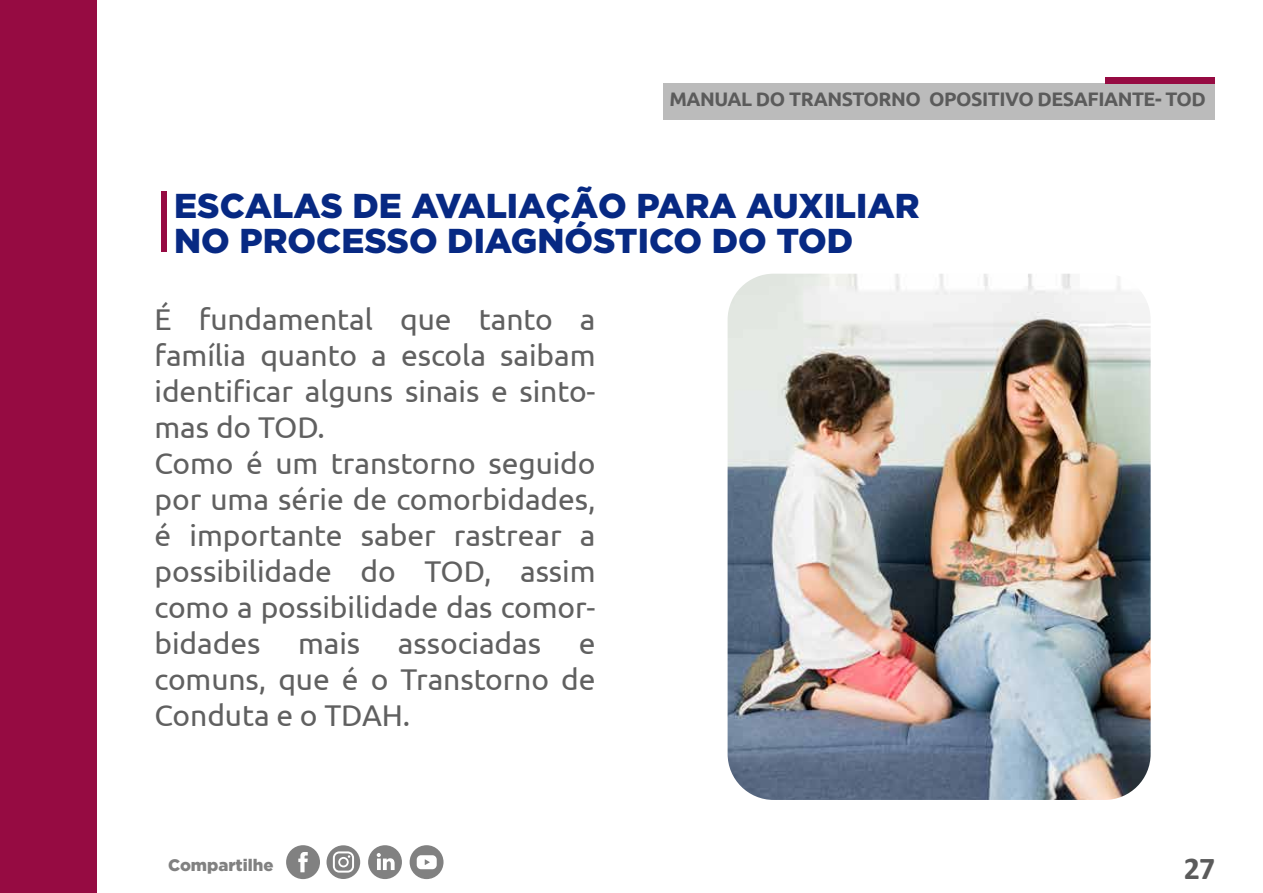
<style>
.page{position:relative;width:1263px;height:893px;background:#fff}
.page>*{position:absolute;margin:0;border:0;box-sizing:border-box;transform-origin:0 0}
.t1{font:900 34.5px/34.5px "Gotham";color:#072983}
.t2{font:700 31.95px "Calibri";color:#5b5b5b}
.t3{font:30px/36px "Ubuntu";letter-spacing:-.005em;color:#606060}
.t4{font:700 19.5px "Ubuntu";letter-spacing:-.025em;color:#5b5b5b}
.t5{font:900 16.65px "Gotham";color:#818181}
</style>
<div class="page">
<div style="left:663px;top:83px;width:552px;height:36px;background:#bbb"></div>
<div style="left:161px;top:191px;width:5px;height:60px;background:#960b42"></div>
<div style="left:1106px;top:77px;width:109px;height:6px;background:#960b42"></div>
<div style="left:0;top:0;width:96px;height:893px;background:#960b42"></div>
<div style="left:286px;top:845px;width:34px;height:34px;background:#818181;border-radius:50%"></div>
<svg style="left:298px;top:852px;width:10px;height:20px"></svg>
<div style="left:410px;top:845px;width:33px;height:34px;background:#818181;border-radius:50%"></div>
<svg style="left:417px;top:855px;width:20px;height:14px"></svg>
<svg style="left:326px;top:845px;width:34px;height:34px"></svg>
<div style="left:368px;top:845px;width:34px;height:34px;background:#818181;border-radius:50%"></div>
<svg style="left:377px;top:853px;width:18px;height:17px"></svg>
<img style="left:728px;top:274px;width:422px;height:526px">
<p class="t4" style="left:669px;top:87px;width:538px">MANUAL DO TRANSTORNO OPOSITIVO DESAFIANTE- TOD</p>
<p class="t1" style="left:174px;top:188px;width:747px">ESCALAS DE AVALIAÇÃO PARA AUXILIAR<br>NO PROCESSO DIAGNÓSTICO DO TOD</p>
<p class="t3" style="left:155px;top:300px;width:442px">É fundamental que tanto a família quanto a escola saibam identificar alguns sinais e sinto&shy;mas do TOD.<br>Como é um transtorno seguido por uma série de comorbidades, é importante saber rastrear a possibilidade do TOD, assim como a possibilidade das comor&shy;bidades</p>
<p class="t3" style="left:298px;top:624px;width:64px">mais</p>
<p class="t3" style="left:398px;top:624px;width:145px">associadas</p>
<p class="t3" style="left:155px;top:624px;width:442px;text-align:justify;text-indent:424px">e comuns, que é o Transtorno de Conduta e o TDAH.</p>
<p class="t5" style="left:168px;top:855px;width:107px">Compartilhe</p>
<p class="t2" style="left:1184px;top:846px;width:33px">27</p>
</div>
